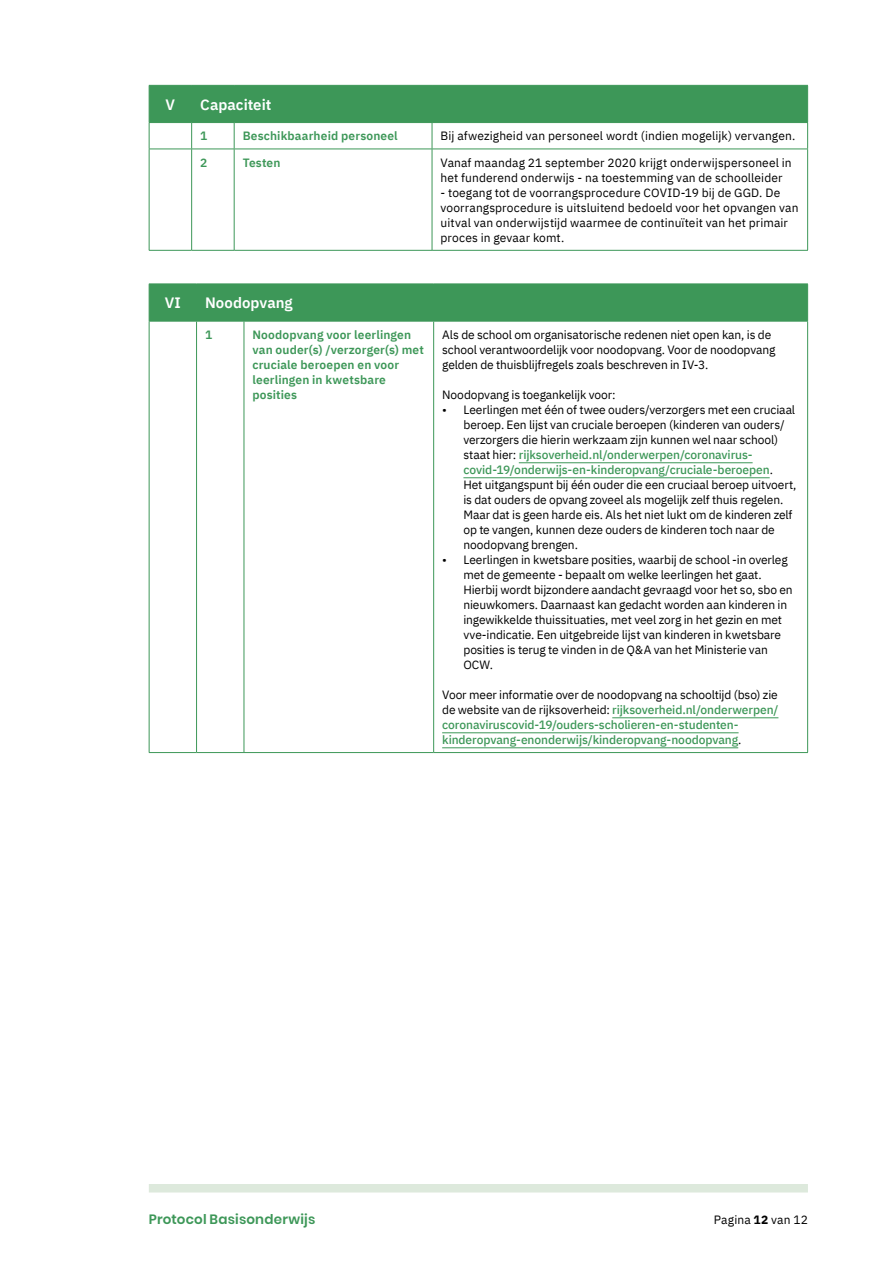
<style>
.page{position:relative;width:893px;height:1263px;background:#fff}
.page>*{position:absolute;margin:0;border:0;box-sizing:border-box;transform-origin:0 0}
.t1{font:600 15px "IBM Plex Sans";color:#fff}
.t2{font:600 13.5px "Poppins";letter-spacing:.015em;color:#3d9758}
.t3{font:12px/15px "IBM Plex Sans";letter-spacing:-.01em;color:#000}
.t4{font:12px/15px "IBM Plex Sans";letter-spacing:.01em;color:#000}
.t5{font:500 12px/15px "IBM Plex Sans";letter-spacing:-.01em;color:#3d9758}
.t6{font:600 12px/15px "IBM Plex Sans";letter-spacing:.01em;color:#3d9758}
.t7{font:12px "IBM Plex Sans";letter-spacing:.015em;color:#000}
.s1{font-weight:500;color:#3d9758}
.s2{font-weight:400;color:#000}
.s3{font-weight:700}
</style>
<div class="page">
<div style="left:149px;top:1184px;width:659px;height:8px;background:#dde9dc"></div>
<hr style="left:149px;top:149px;width:43px;height:1px;background:#3d9758">
<hr style="left:149px;top:149px;width:1px;height:101px;background:#3d9758">
<hr style="left:149px;top:250px;width:43px;height:1px;background:#3d9758">
<svg style="left:149px;top:85px;width:659px;height:64px"></svg>
<hr style="left:192px;top:149px;width:42px;height:1px;background:#3d9758">
<hr style="left:191px;top:149px;width:1px;height:101px;background:#3d9758">
<hr style="left:234px;top:149px;width:198px;height:1px;background:#3d9758">
<hr style="left:234px;top:149px;width:1px;height:101px;background:#3d9758">
<hr style="left:432px;top:149px;width:376px;height:1px;background:#3d9758">
<hr style="left:432px;top:149px;width:1px;height:101px;background:#3d9758">
<hr style="left:807px;top:149px;width:1px;height:101px;background:#3d9758">
<hr style="left:192px;top:250px;width:42px;height:1px;background:#3d9758">
<hr style="left:234px;top:250px;width:198px;height:1px;background:#3d9758">
<hr style="left:432px;top:250px;width:376px;height:1px;background:#3d9758">
<div style="left:150px;top:285px;width:657px;height:36px;background:#3d9758"></div>
<hr style="left:149px;top:284px;width:48px;height:1px;background:#3d9758">
<hr style="left:149px;top:284px;width:1px;height:37px;background:#3d9758">
<hr style="left:197px;top:284px;width:47px;height:1px;background:#3d9758">
<hr style="left:196px;top:284px;width:1px;height:37px;background:#3d9758">
<hr style="left:244px;top:284px;width:190px;height:1px;background:#3d9758">
<hr style="left:434px;top:284px;width:374px;height:1px;background:#3d9758">
<hr style="left:807px;top:284px;width:1px;height:37px;background:#3d9758">
<hr style="left:149px;top:321px;width:48px;height:1px;background:#3d9758">
<hr style="left:149px;top:321px;width:1px;height:431px;background:#3d9758">
<hr style="left:149px;top:752px;width:48px;height:1px;background:#3d9758">
<hr style="left:197px;top:321px;width:47px;height:1px;background:#3d9758">
<hr style="left:196px;top:321px;width:1px;height:431px;background:#3d9758">
<hr style="left:244px;top:321px;width:190px;height:1px;background:#3d9758">
<hr style="left:244px;top:321px;width:1px;height:431px;background:#3d9758">
<hr style="left:434px;top:321px;width:374px;height:1px;background:#3d9758">
<hr style="left:433px;top:321px;width:1px;height:431px;background:#3d9758">
<hr style="left:807px;top:321px;width:1px;height:431px;background:#3d9758">
<hr style="left:197px;top:752px;width:47px;height:1px;background:#3d9758">
<hr style="left:244px;top:752px;width:190px;height:1px;background:#3d9758">
<hr style="left:434px;top:752px;width:374px;height:1px;background:#3d9758">
<hr style="left:519px;top:462px;width:234px;height:1px;background:#3d9758">
<hr style="left:463px;top:477px;width:307px;height:1px;background:#3d9758">
<hr style="left:612px;top:717px;width:166px;height:1px;background:#3d9758">
<hr style="left:442px;top:732px;width:297px;height:1px;background:#3d9758">
<hr style="left:442px;top:747px;width:296px;height:1px;background:#3d9758">
<p class="t1" style="left:166px;top:93px;width:11px">V</p>
<p class="t1" style="left:200px;top:93px;width:73px">Capaciteit</p>
<p class="t6" style="left:200px;top:128px;width:9px">1</p>
<p class="t6" style="left:243px;top:128px;width:157px">Beschikbaarheid personeel</p>
<p class="t4" style="left:441px;top:128px;width:356px">Bij afwezigheid van personeel wordt (indien mogelijk) vervangen.</p>
<p class="t6" style="left:200px;top:154px;width:9px">2</p>
<p class="t6" style="left:243px;top:154px;width:39px">Testen</p>
<p class="t4" style="left:441px;top:154px;width:353px">Vanaf maandag 21 september 2020 krijgt onderwijspersoneel in het funderend onderwijs - na toestemming van de schoolleider</p>
<p class="t4" style="left:441px;top:184px;width:360px">- toegang tot de voorrangsprocedure COVID-19 bij de GGD. De voorrangsprocedure is uitsluitend bedoeld voor het opvangen van uitval van onderwijstijd waarmee de continuïteit van het primair proces in gevaar komt.</p>
<p class="t1" style="left:165px;top:291px;width:18px">VI</p>
<p class="t1" style="left:205px;top:291px;width:89px">Noodopvang</p>
<p class="t6" style="left:205px;top:326px;width:9px">1</p>
<p class="t6" style="left:252px;top:326px;width:173px">Noodopvang voor leerlingen van ouder(s) /verzorger(s) met cruciale beroepen en voor leerlingen in kwetsbare posities</p>
<p class="t3" style="left:442px;top:326px;width:335px">Als de school om organisatorische redenen niet open kan, is de school verantwoordelijk voor noodopvang. Voor de noodopvang gelden de thuisblijfregels zoals beschreven in IV-3.</p>
<p class="t3" style="left:442px;top:386px;width:175px">Noodopvang is toegankelijk voor:</p>
<p class="t3" style="left:463px;top:401px;width:334px;text-indent:-21px">• Leerlingen met één of twee ouders/verzorgers met een cruciaal beroep. Een lijst van cruciale beroepen (kinderen van ouders/ verzorgers die hierin werkzaam zijn kunnen wel naar school) staat hier: <span class="s1">rijksoverheid.nl/onderwerpen/coronavirus&shy;covid-19/onderwijs-en-kinderopvang/cruciale-beroepen</span>.<br>Het uitgangspunt bij één ouder die een cruciaal beroep uitvoert, is dat ouders de opvang zoveel als mogelijk zelf thuis regelen.<br>Maar dat is geen harde eis. Als het niet lukt om de kinderen zelf op te vangen, kunnen deze ouders de kinderen toch naar de noodopvang brengen.</p>
<p class="t3" style="left:463px;top:551px;width:331px;text-indent:-21px">• Leerlingen in kwetsbare posities, waarbij de school -in overleg met de gemeente - bepaalt om welke leerlingen het gaat.<br>Hierbij wordt bijzondere aandacht gevraagd voor het so, sbo en nieuwkomers. Daarnaast kan gedacht worden aan kinderen in ingewikkelde thuissituaties, met veel zorg in het gezin en met vve-indicatie. Een uitgebreide lijst van kinderen in kwetsbare posities is terug te vinden in de Q&amp;A van het Ministerie van OCW.</p>
<p class="t5" style="left:442px;top:686px;width:338px"><span class="s2">Voor meer informatie over de noodopvang na schooltijd (bso) zie de website van de rijksoverheid:</span> rijksoverheid.nl/onderwerpen/ coronaviruscovid-19/ouders-scholieren-en-studenten&shy;kinderopvang-enonderwijs/kinderopvang-noodopvang<span class="s2">.</span></p>
<p class="t2" style="left:149px;top:1211px;width:168px">Protocol Basisonderwijs</p>
<p class="t7" style="left:714px;top:1210px;width:96px">Pagina <span class="s3">12</span> van 12</p>
</div>
